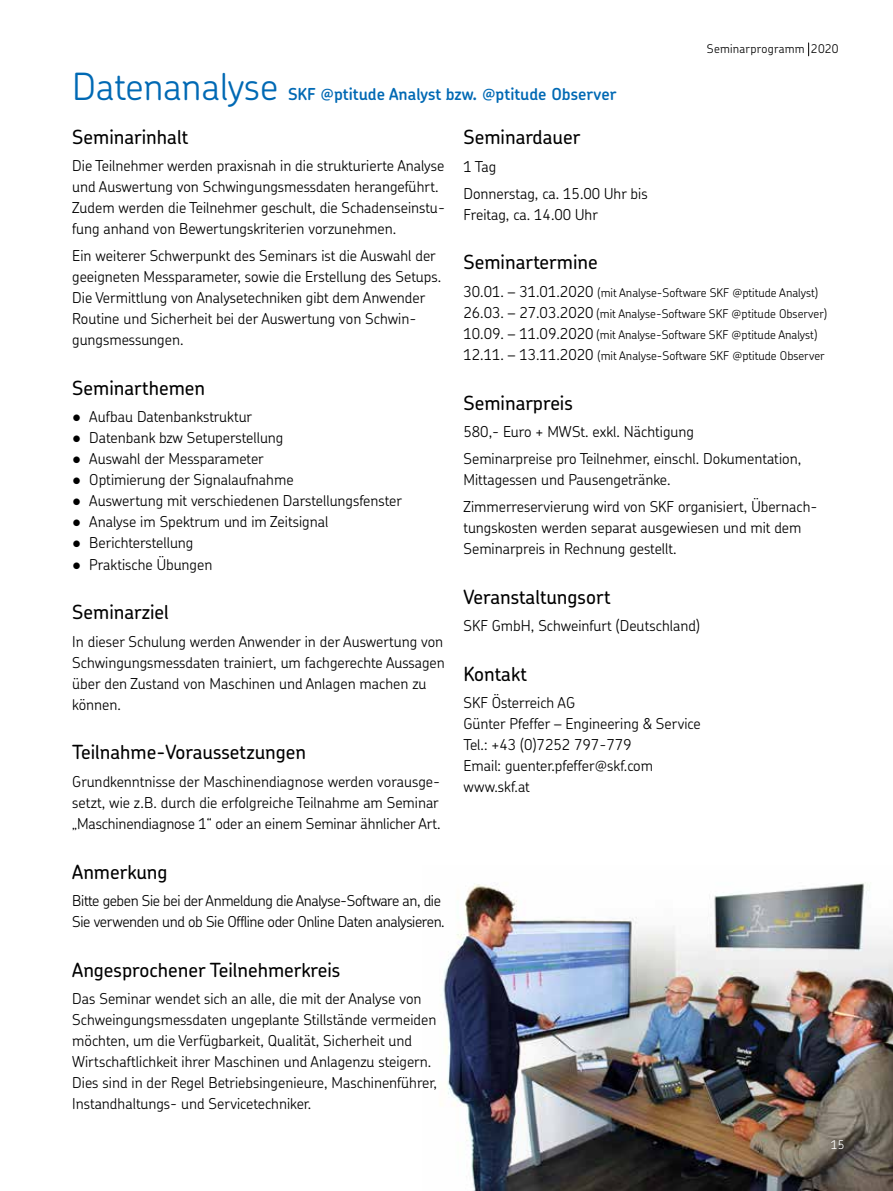
<style>
.page{position:relative;width:893px;height:1191px;background:#fff}
.page>*{position:absolute;margin:0;border:0;box-sizing:border-box;transform-origin:0 0}
.t1{font:300 37.5px "SKF Chevin OT";color:#0069b4}
.t2{font:500 19.5px "SKF Chevin OT";color:#000}
.t3{font:600 16.5px "SKF Chevin OT";color:#0069b4}
.t4{font:300 15px/21px "SKF Chevin OT";color:#000}
.t5{font:300 15px/21px "SKF Chevin OT";letter-spacing:-.025em;color:#000}
.t6{font:300 12px/21px "SKF Chevin OT";color:#000}
.t7{font:300 12px "SKF Chevin OT";letter-spacing:.02em;color:#000}
.t8{font:300 12px "SKF Chevin OT";color:#fff}
.s1{font-family:"Verdana";font-weight:400}
.s2{font-size:15px}
</style>
<div class="page">
<img style="left:443px;top:882px;width:450px;height:309px">
<svg style="left:808px;top:43px;width:1px;height:13px"></svg>
<h1 class="t1" style="left:72px;top:53px;width:207px">Datenanalyse</h1>
<p class="t3" style="left:288px;top:79px;width:330px">SKF @ptitude Analyst bzw. @ptitude Observer</p>
<p class="t7" style="left:707px;top:38px;width:133px">Seminarprogramm 2020</p>
<h2 class="t2" style="left:72px;top:119px;width:118px">Seminarinhalt</h2>
<p class="t4" style="left:72px;top:153px;width:374px">Die Teilnehmer werden praxisnah in die strukturierte Analyse und Auswertung von Schwingungsmessdaten herangeführt.<br>Zudem werden die Teilnehmer geschult, die Schadenseinstu&shy;fung anhand von Bewertungskriterien vorzunehmen.</p>
<p class="t4" style="left:72px;top:243px;width:370px">Ein weiterer Schwerpunkt des Seminars ist die Auswahl der geeigneten Messparameter, sowie die Erstellung des Setups.<br>Die Vermittlung von Analysetechniken gibt dem Anwender Routine und Sicherheit bei der Auswertung von Schwin&shy;gungsmessungen.</p>
<h2 class="t2" style="left:72px;top:370px;width:134px">Seminarthemen</h2>
<p class="t4" style="left:72px;top:404px;width:181px"><span class="s1">●</span> Aufbau Datenbankstruktur</p>
<p class="t4" style="left:72px;top:425px;width:213px"><span class="s1">●</span> Datenbank bzw Setuperstellung</p>
<p class="t4" style="left:72px;top:446px;width:193px"><span class="s1">●</span> Auswahl der Messparameter</p>
<p class="t4" style="left:72px;top:467px;width:223px"><span class="s1">●</span> Optimierung der Signalaufnahme</p>
<p class="t4" style="left:72px;top:488px;width:331px"><span class="s1">●</span> Auswertung mit verschiedenen Darstellungsfenster</p>
<p class="t4" style="left:72px;top:509px;width:258px"><span class="s1">●</span> Analyse im Spektrum und im Zeitsignal</p>
<p class="t4" style="left:72px;top:530px;width:123px"><span class="s1">●</span> Berichterstellung</p>
<p class="t4" style="left:72px;top:551px;width:142px"><span class="s1">●</span> Praktische Übungen</p>
<h2 class="t2" style="left:72px;top:594px;width:98px">Seminarziel</h2>
<p class="t4" style="left:72px;top:628px;width:374px">In dieser Schulung werden Anwender in der Auswertung von Schwingungsmessdaten trainiert, um fachgerechte Aussagen über den Zustand von Maschinen und Anlagen machen zu können.</p>
<h2 class="t2" style="left:72px;top:734px;width:235px">Teilnahme-Voraussetzungen</h2>
<p class="t4" style="left:72px;top:769px;width:370px;text-align:justify">Grundkenntnisse der Maschinendiagnose werden vorausge&shy;setzt, wie z.B. durch die erfolgreiche Teilnahme am Seminar „Maschinendiagnose 1“ oder an einem Seminar ähnlicher Art.</p>
<h2 class="t2" style="left:72px;top:853px;width:97px">Anmerkung</h2>
<p class="t5" style="left:72px;top:888px;width:374px">Bitte geben Sie bei der Anmeldung die Analyse-Software an, die<br>Sie verwenden und ob Sie Offline oder Online Daten analysieren.</p>
<h2 class="t2" style="left:72px;top:951px;width:270px">Angesprochener Teilnehmerkreis</h2>
<p class="t4" style="left:72px;top:986px;width:366px">Das Seminar wendet sich an alle, die mit der Analyse von Schweingungsmessdaten ungeplante Stillstände vermeiden möchten, um die Verfügbarkeit, Qualität, Sicherheit und Wirtschaftlichkeit ihrer Maschinen und Anlagenzu steigern.<br>Dies sind in der Regel Betriebsingenieure, Maschinenführer, Instandhaltungs- und Servicetechniker.</p>
<h2 class="t2" style="left:463px;top:119px;width:118px">Seminardauer</h2>
<p class="t4" style="left:463px;top:151px;width:186px;line-height:27px">1 Tag<br>Donnerstag, ca. 15.00 Uhr bis</p>
<p class="t4" style="left:463px;top:202px;width:136px">Freitag, ca. 14.00 Uhr</p>
<h2 class="t2" style="left:463px;top:244px;width:136px">Seminartermine</h2>
<p class="t6" style="left:463px;top:280px;width:365px"><span class="s2">30.01. – 31.01.2020</span> (mit Analyse-Software SKF @ptitude Analyst)<br><span class="s2">26.03. – 27.03.2020</span> (mit Analyse-Software SKF @ptitude Observer)<br><span class="s2">10.09. – 11.09.2020</span> (mit Analyse-Software SKF @ptitude Analyst)<br><span class="s2">12.11. – 13.11.2020</span> (mit Analyse-Software SKF @ptitude Observer</p>
<h2 class="t2" style="left:463px;top:384px;width:111px">Seminarpreis</h2>
<p class="t4" style="left:463px;top:416px;width:339px;line-height:27px">580,- Euro + MWSt. exkl. Nächtigung<br>Seminarpreise pro Teilnehmer, einschl. Dokumentation,</p>
<p class="t4" style="left:463px;top:464px;width:356px;line-height:27px">Mittagessen und Pausengetränke.<br>Zimmerreservierung wird von SKF organisiert, Übernach-</p>
<p class="t4" style="left:463px;top:515px;width:339px">tungskosten werden separat ausgewiesen und mit dem<br>Seminarpreis in Rechnung gestellt.</p>
<h2 class="t2" style="left:463px;top:579px;width:149px">Veranstaltungsort</h2>
<p class="t4" style="left:463px;top:613px;width:238px">SKF GmbH, Schweinfurt (Deutschland)</p>
<h2 class="t2" style="left:463px;top:656px;width:65px">Kontakt</h2>
<p class="t4" style="left:463px;top:690px;width:239px">SKF Österreich AG<br>Günter Pfeffer – Engineering &amp; Service<br>Tel.: +43 (0)7252 797-779<br>Email: guenter.pfeffer@skf.com www.skf.at</p>
<p class="t8" style="left:831px;top:1133px;width:15px">15</p>
</div>
